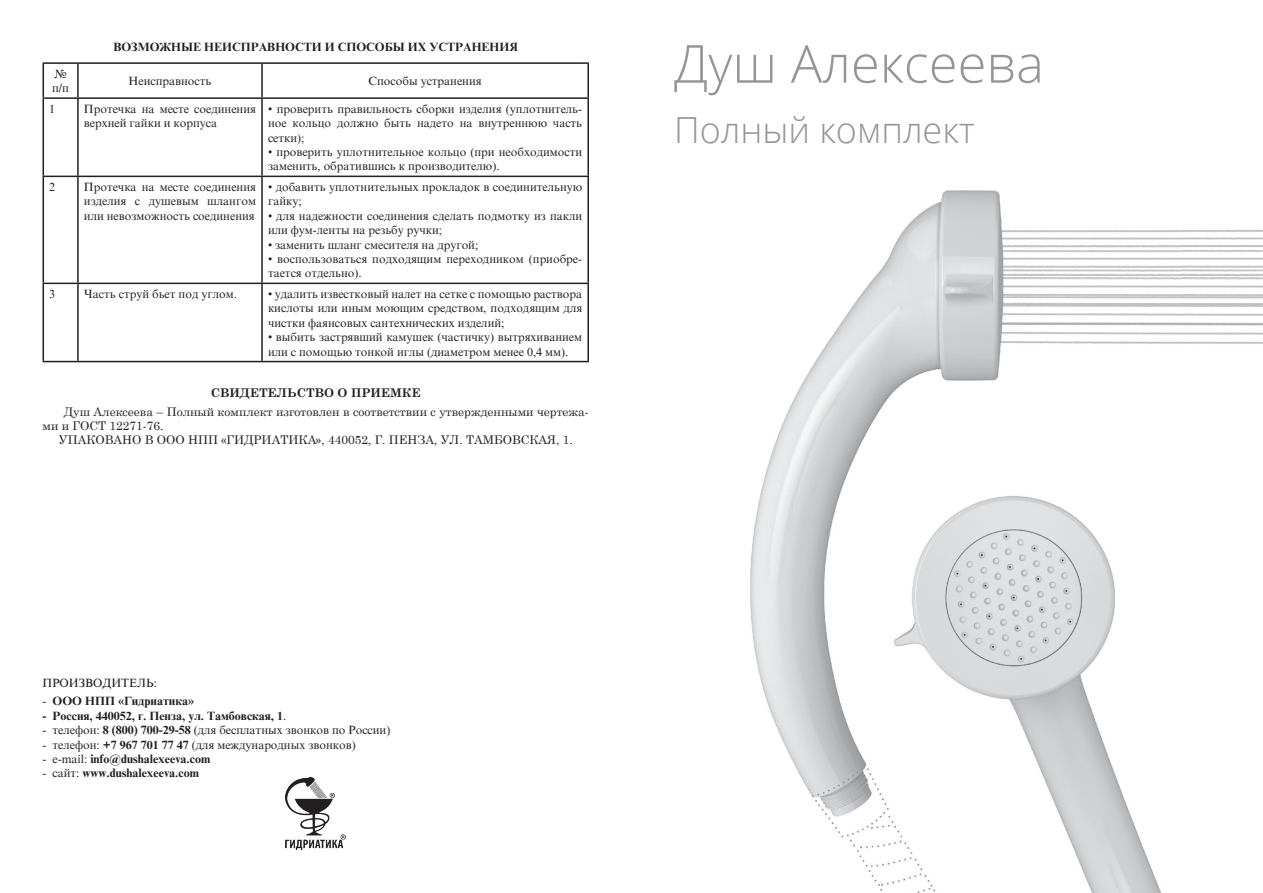
<style>
.page{position:relative;width:1263px;height:893px;background:#fff}
.page>*{position:absolute;margin:0;border:0;box-sizing:border-box;transform-origin:0 0}
.t1{font:300 52.5px "Open Sans";color:#939598}
.t2{font:300 36px "Open Sans";color:#939598}
.t3{font:12px/14.4px "Times NR Cyr";color:#231f20}
.t4{font:700 12px "Times NR Cyr";color:#231f20}
.t5{font:12px/14.4px "Century Schoolbook";color:#231f20}
.t6{font:700 12px "Century Schoolbook";color:#231f20}
.s1{font-weight:400}
.s2{font-weight:700}
</style>
<div class="page">
<hr style="left:43px;top:62px;width:35px;height:2px;background:#231f20">
<hr style="left:43px;top:64px;width:1px;height:33px;background:#231f20">
<hr style="left:78px;top:62px;width:184px;height:2px;background:#231f20">
<hr style="left:77px;top:64px;width:2px;height:33px;background:#231f20">
<hr style="left:262px;top:62px;width:327px;height:2px;background:#231f20">
<hr style="left:261px;top:64px;width:2px;height:33px;background:#231f20">
<hr style="left:587px;top:64px;width:2px;height:33px;background:#231f20">
<hr style="left:43px;top:97px;width:35px;height:2px;background:#231f20">
<hr style="left:43px;top:99px;width:1px;height:77px;background:#231f20">
<hr style="left:78px;top:97px;width:184px;height:2px;background:#231f20">
<hr style="left:77px;top:99px;width:2px;height:77px;background:#231f20">
<hr style="left:262px;top:97px;width:327px;height:2px;background:#231f20">
<hr style="left:261px;top:99px;width:2px;height:77px;background:#231f20">
<hr style="left:587px;top:99px;width:2px;height:77px;background:#231f20">
<hr style="left:43px;top:176px;width:35px;height:1px;background:#231f20">
<hr style="left:43px;top:177px;width:1px;height:106px;background:#231f20">
<hr style="left:78px;top:176px;width:184px;height:1px;background:#231f20">
<hr style="left:77px;top:177px;width:2px;height:106px;background:#231f20">
<hr style="left:262px;top:176px;width:327px;height:1px;background:#231f20">
<hr style="left:261px;top:177px;width:2px;height:106px;background:#231f20">
<hr style="left:587px;top:177px;width:2px;height:106px;background:#231f20">
<hr style="left:43px;top:283px;width:35px;height:1px;background:#231f20">
<hr style="left:43px;top:284px;width:1px;height:77px;background:#231f20">
<hr style="left:78px;top:283px;width:184px;height:1px;background:#231f20">
<hr style="left:77px;top:284px;width:2px;height:77px;background:#231f20">
<hr style="left:262px;top:283px;width:327px;height:1px;background:#231f20">
<hr style="left:261px;top:284px;width:2px;height:77px;background:#231f20">
<hr style="left:587px;top:284px;width:2px;height:77px;background:#231f20">
<hr style="left:43px;top:361px;width:35px;height:1px;background:#231f20">
<hr style="left:78px;top:361px;width:184px;height:1px;background:#231f20">
<hr style="left:262px;top:361px;width:327px;height:1px;background:#231f20">
<img style="left:285px;top:777px;width:61px;height:73px">
<img style="left:750px;top:190px;width:513px;height:703px">
<p class="t4" style="left:113px;top:40px;width:406px">ВОЗМОЖНЫЕ НЕИСПРАВНОСТИ И СПОСОБЫ ИХ УСТРАНЕНИЯ</p>
<p class="t3" style="left:52px;top:67px;width:18px">№ п/п</p>
<p class="t3" style="left:129px;top:74px;width:84px">Неисправность</p>
<p class="t3" style="left:368px;top:74px;width:115px">Способы устранения</p>
<p class="t3" style="left:49px;top:102px;width:7px">1</p>
<p class="t3" style="left:84px;top:102px;width:174px">Протечка на месте соединения верхней гайки и корпуса</p>
<p class="t3" style="left:268px;top:102px;width:316px;text-align:justify">• проверить правильность сборки изделия (уплотнитель&shy;ное кольцо должно быть надето на внутреннюю часть сетки);</p>
<p class="t3" style="left:268px;top:145px;width:316px">• проверить уплотнительное кольцо (при необходимости заменить, обратившись к производителю).</p>
<p class="t3" style="left:49px;top:180px;width:7px">2</p>
<p class="t3" style="left:84px;top:180px;width:174px;text-align:justify">Протечка на месте соединения изделия с душевым шлангом или невозможность соединения</p>
<p class="t3" style="left:268px;top:180px;width:316px">• добавить уплотнительных прокладок в соединительную гайку;</p>
<p class="t3" style="left:268px;top:209px;width:316px">• для надежности соединения сделать подмотку из пакли или фум-ленты на резьбу ручки;</p>
<p class="t3" style="left:268px;top:237px;width:212px">• заменить шланг смесителя на другой;</p>
<p class="t3" style="left:268px;top:252px;width:316px">• воспользоваться подходящим переходником (приобре&shy;тается отдельно).</p>
<p class="t3" style="left:49px;top:287px;width:7px">3</p>
<p class="t3" style="left:84px;top:287px;width:154px">Часть струй бьет под углом.</p>
<p class="t3" style="left:268px;top:287px;width:316px;text-align:justify">• удалить известковый налет на сетке с помощью раствора кислоты или иным моющим средством, подходящим для чистки фаянсовых сантехнических изделий;</p>
<p class="t3" style="left:268px;top:330px;width:316px">• выбить застрявший камушек (частичку) вытряхиванием или с помощью тонкой иглы (диаметром менее 0,4 мм).</p>
<p class="t6" style="left:211px;top:383px;width:212px">СВИДЕТЕЛЬСТВО О ПРИЕМКЕ</p>
<p class="t5" style="left:43px;top:403px;width:548px;text-indent:21px">Душ Алексеева – Полный комплект изготовлен в соответствии с утвержденными чертежа&shy;ми и ГОСТ 12271-76.</p>
<p class="t5" style="left:59px;top:432px;width:515px">УПАКОВАНО В ООО НПП «ГИДРИАТИКА», 440052, Г. ПЕНЗА, УЛ. ТАМБОВСКАЯ, 1.</p>
<p class="t1" style="left:674px;top:28px;width:371px">Душ Алексеева</p>
<p class="t2" style="left:674px;top:105px;width:302px">Полный комплект</p>
<p class="t3" style="left:43px;top:676px;width:116px">ПРОИЗВОДИТЕЛЬ:</p>
<p class="t4" style="left:43px;top:695px;width:153px"><span class="s1">-</span> ООО НПП «Гидриатика»</p>
<p class="t4" style="left:43px;top:709px;width:245px">- Россия, 440052, г. Пенза, ул. Тамбовская, 1<span class="s1">.</span></p>
<p class="t3" style="left:43px;top:723px;width:349px">- телефон: <span class="s2">8 (800) 700-29-58</span> (для бесплатных звонков по России)</p>
<p class="t3" style="left:43px;top:737px;width:315px">- телефон: <span class="s2">+7 967 701 77 47</span> (для международных звонков)</p>
<p class="t4" style="left:43px;top:752px;width:169px"><span class="s1">- e-mail:</span> info@dushalexeeva.com</p>
<p class="t4" style="left:43px;top:767px;width:158px"><span class="s1">- сайт:</span> www.dushalexeeva.com</p>
</div>
